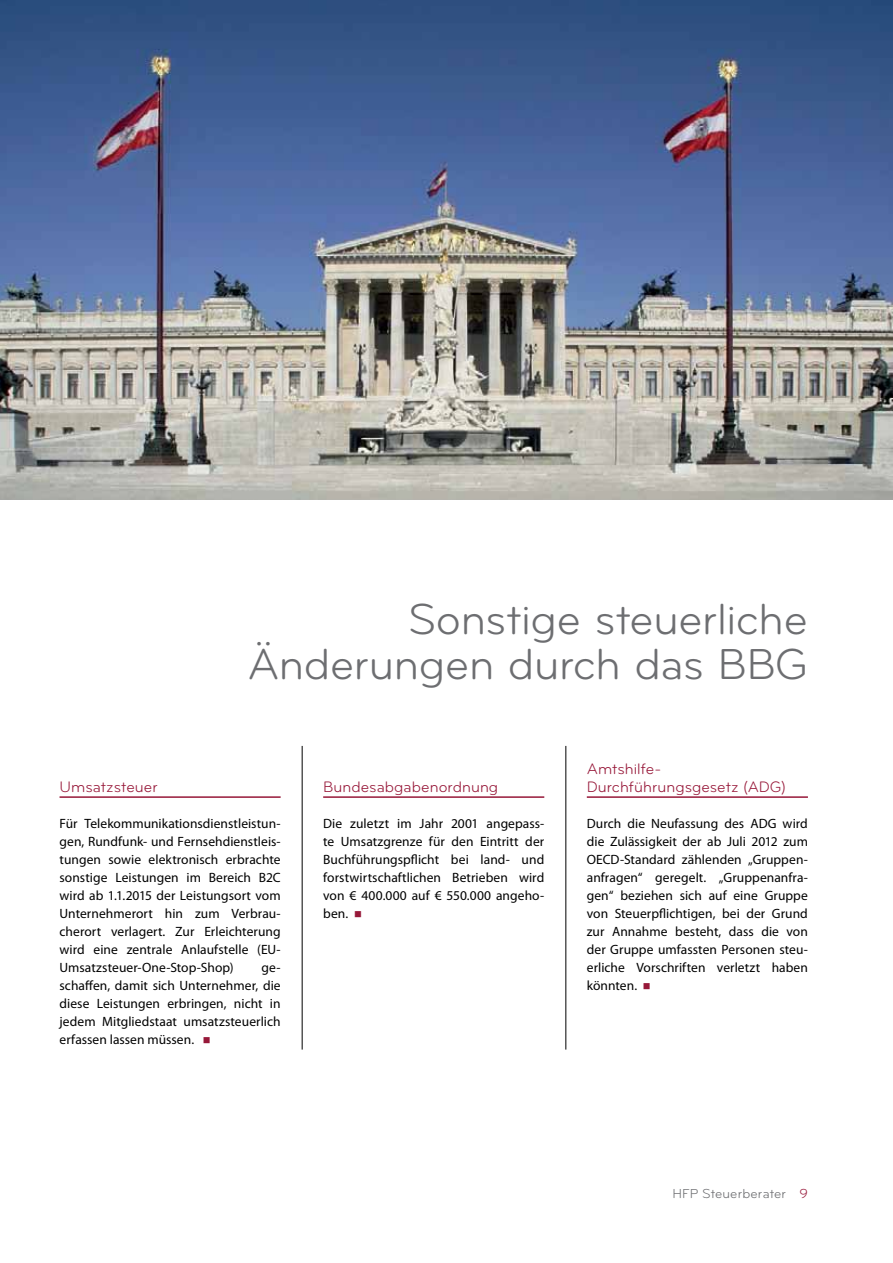
<style>
.page{position:relative;width:893px;height:1263px;background:#fff}
.page>*{position:absolute;margin:0;border:0;box-sizing:border-box;transform-origin:0 0}
.t1{font:45px/45px "Bryant";letter-spacing:-.005em;color:#6d6e71;text-align:right}
.t2{font:15.75px/18px "Bryant";letter-spacing:.005em;color:#971839}
.t3{font:13.5px/18px "Myriad Pro";letter-spacing:.005em;color:#000;text-align:justify}
.t4{font:13.5px "Bryant";letter-spacing:.01em;color:#6d6e71}
.s1{color:#971839}
</style>
<div class="page">
<img style="left:0;top:0;width:893px;height:500px">
<hr style="left:60px;top:796px;width:221px;height:2px;background:#971839">
<hr style="left:323px;top:796px;width:221px;height:2px;background:#971839">
<hr style="left:565px;top:746px;width:1px;height:303px;background:#000">
<hr style="left:302px;top:746px;width:1px;height:303px;background:#000">
<hr style="left:587px;top:796px;width:221px;height:2px;background:#971839">
<h1 class="t1" style="left:247px;top:597px;width:562px">Sonstige steuerliche<br>Änderungen durch das BBG</h1>
<p class="t2" style="left:60px;top:778px;width:100px">Umsatzsteuer</p>
<p class="t3" style="left:60px;top:814px;width:223px">Für Telekommunikationsdienstleistun&shy;gen, Rundfunk- und Fernsehdienstleis&shy;tungen sowie elektronisch erbrachte sonstige Leistungen im Bereich B2C wird ab 1.1.2015 der Leistungsort vom Unternehmerort hin zum Verbrau&shy;cherort verlagert. Zur Erleichterung wird eine zentrale Anlaufstelle (EU-Umsatzsteuer-One-Stop-Shop)</p>
<p class="t3" style="left:60px;top:958px;width:223px;text-indent:202px">ge&shy;schaffen, damit sich Unternehmer, die diese Leistungen erbringen, nicht in jedem Mitgliedstaat umsatzsteuerlich erfassen lassen müssen. <span class="s1">■</span></p>
<p class="t2" style="left:323px;top:778px;width:177px">Bundesabgabenordnung</p>
<p class="t3" style="left:323px;top:814px;width:223px">Die zuletzt im Jahr 2001 angepass&shy;te Umsatzgrenze für den Eintritt der Buchführungspflicht bei land- und forstwirtschaftlichen Betrieben wird von € 400.000 auf € 550.000 angeho&shy;ben. <span class="s1">■</span></p>
<p class="t2" style="left:587px;top:760px;width:201px">Amtshilfe-<br>Durchführungsgesetz (ADG)</p>
<p class="t3" style="left:587px;top:814px;width:223px">Durch die Neufassung des ADG wird die Zulässigkeit der ab Juli 2012 zum OECD-Standard zählenden „Gruppen&shy;anfragen“ geregelt. „Gruppenanfra&shy;gen“ beziehen sich auf eine Gruppe von Steuerpflichtigen, bei der Grund zur Annahme besteht, dass die von der Gruppe umfassten Personen steu&shy;erliche Vorschriften verletzt haben könnten. <span class="s1">■</span></p>
<p class="t4" style="left:672px;top:1186px;width:137px">HFP Steuerberater <span class="s1">9</span></p>
</div>
